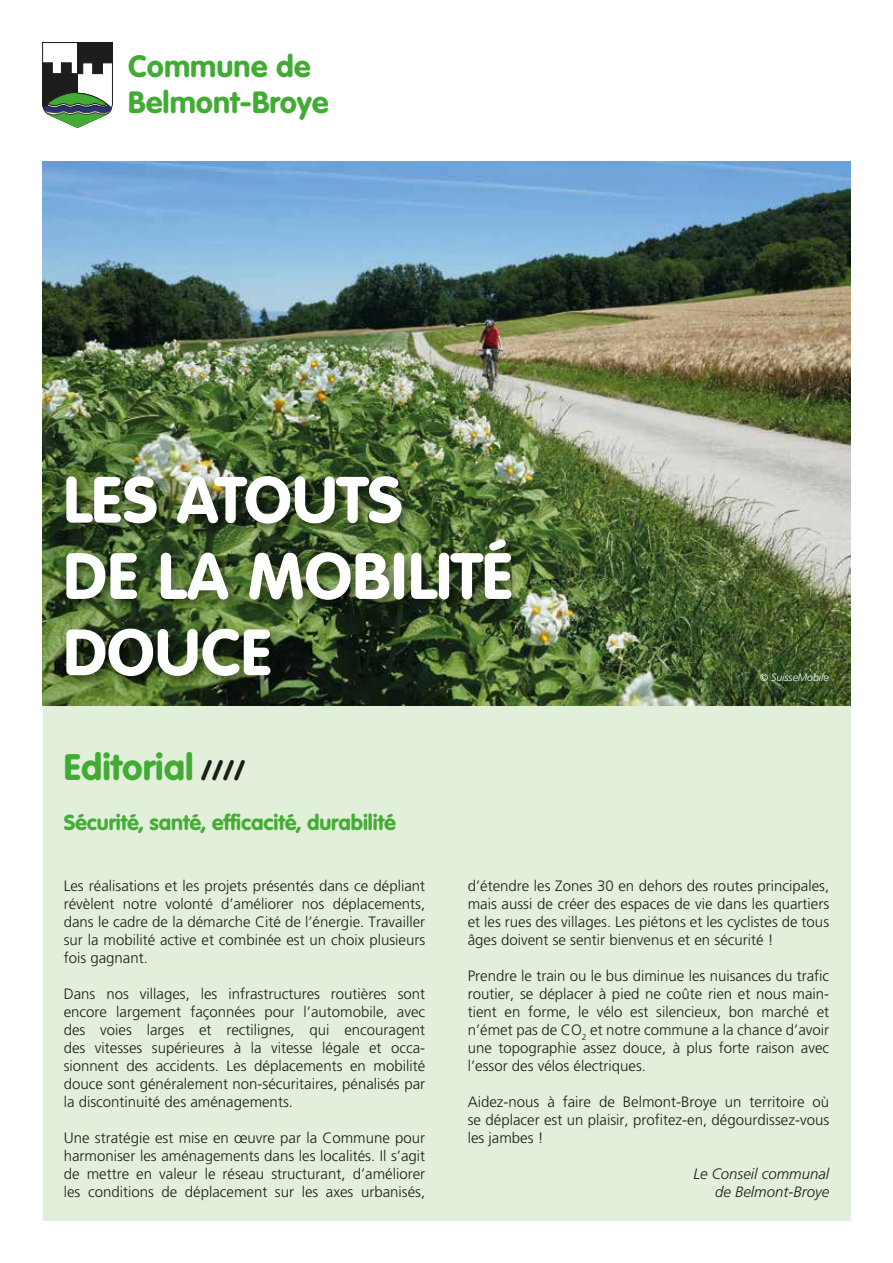
<style>
.page{position:relative;width:893px;height:1263px;background:#fff}
.page>*{position:absolute;margin:0;border:0;box-sizing:border-box;transform-origin:0 0}
.t1{font:700 63.6px/76.2px "Volkswagen";letter-spacing:.005em;color:#fff}
.t2{font:700 36px "Volkswagen";color:#41ab34}
.t3{font:700 30px/36px "Volkswagen";color:#41ab34}
.t4{font:700 21.15px "Volkswagen";letter-spacing:-.005em;color:#44ac34}
.t5{font:300 15px/18px "Frutiger";color:#1d1d1b;text-align:justify}
.t6{font:italic 300 15px/18px "Frutiger";color:#1d1d1b;text-align:right}
.t7{font:italic 300 10.5px "Frutiger";color:#fff}
.s1{font-weight:800;font-size:25.5px;color:#1d1d1b}
</style>
<div class="page">
<img style="left:43px;top:161px;width:807px;height:545px">
<div style="left:43px;top:706px;width:807px;height:514px;background:#e2efda"></div>
<img style="left:55px;top:459px;width:476px;height:247px">
<svg style="left:42px;top:42px;width:71px;height:87px"></svg>
<h3 class="t3" style="left:128px;top:48px;width:202px">Commune de<br>Belmont-Broye</h3>
<h1 class="t1" style="left:64px;top:462px;width:450px">LES ATOUTS<br>DE LA MOBILITÉ<br>DOUCE</h1>
<h2 class="t2" style="left:64px;top:746px;width:183px">Editorial <span class="s1">////</span></h2>
<h3 class="t4" style="left:64px;top:810px;width:334px">Sécurité, santé, efficacité, durabilité</h3>
<p class="t7" style="left:760px;top:671px;width:71px">© SuisseMobile</p>
<p class="t5" style="left:64px;top:876px;width:363px">Les réalisations et les projets présentés dans ce dépliant révèlent notre volonté d’améliorer nos déplacements, dans le cadre de la démarche Cité de l’énergie. Travailler sur la mobilité active et combinée est un choix plusieurs fois gagnant.</p>
<p class="t5" style="left:64px;top:984px;width:363px">Dans nos villages, les infrastructures routières sont encore largement façonnées pour l’automobile, avec des voies larges et rectilignes, qui encouragent des vitesses supérieures à la vitesse légale et occa&shy;sionnent des accidents. Les déplacements en mobilité douce sont généralement non-sécuritaires, pénalisés par la discontinuité des aménagements.</p>
<p class="t5" style="left:64px;top:1128px;width:363px">Une stratégie est mise en œuvre par la Commune pour harmoniser les aménagements dans les localités. Il s’agit de mettre en valeur le réseau structurant, d’améliorer les conditions de déplacement sur les axes urbanisés,</p>
<p class="t5" style="left:468px;top:876px;width:363px">d’étendre les Zones 30 en dehors des routes principales, mais aussi de créer des espaces de vie dans les quartiers et les rues des villages. Les piétons et les cyclistes de tous âges doivent se sentir bienvenus et en sécurité !</p>
<p class="t5" style="left:468px;top:966px;width:363px">Prendre le train ou le bus diminue les nuisances du trafic routier, se déplacer à pied ne coûte rien et nous main&shy;tient en forme, le vélo est silencieux, bon marché et n’émet pas de CO<sub>2</sub> et notre commune a la chance d’avoir une topographie assez douce, à plus forte raison avec l’essor des vélos électriques.</p>
<p class="t5" style="left:468px;top:1092px;width:363px">Aidez-nous à faire de Belmont-Broye un territoire où se déplacer est un plaisir, profitez-en, dégourdissez-vous les jambes !</p>
<p class="t6" style="left:693px;top:1164px;width:137px">Le Conseil communal de Belmont-Broye</p>
</div>
